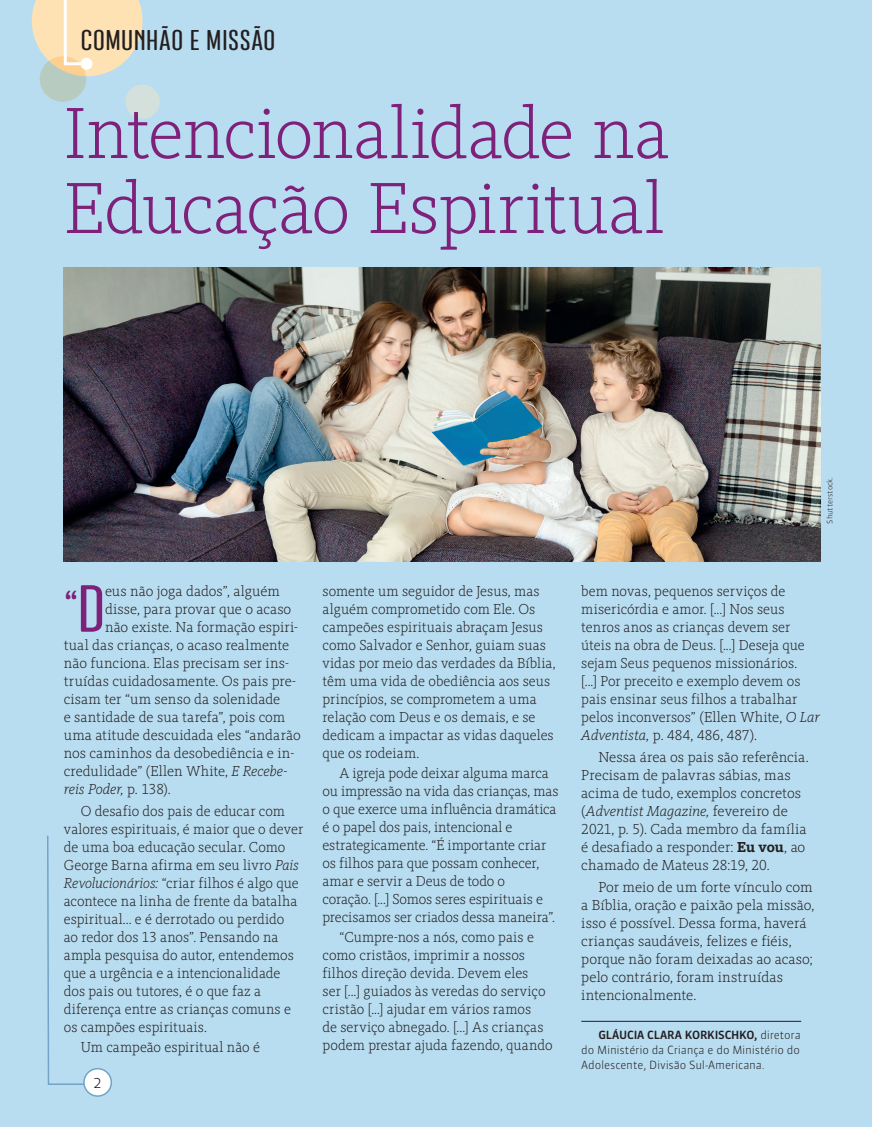
<style>
.page{position:relative;width:872px;height:1127px;background:#b9ddf0}
.page>*{position:absolute;margin:0;border:0;box-sizing:border-box;transform-origin:0 0}
.Títulos{font:300 75px/75px "FF Kievit Slab";letter-spacing:-.015em;color:#7e217b}
.t1{font:46.35px "Nephrite";color:#7e217b}
.t2{font:28.5px "Nephrite";letter-spacing:.02em;color:#231f20}
.t3{font:300 15px/18px "FF Kievit Slab";color:#231f20}
.t4{font:italic 300 15px "FF Kievit Slab";color:#231f20}
.t5{font:300 15px "FF Sanuk";color:#231f20}
.Autor{font:300 11.25px/15px "FF Sanuk";letter-spacing:-.015em;color:#231f20;text-align:justify}
.Créditos{font:300 7.5px "FF Sanuk";letter-spacing:-.005em;color:#231f20}
.s1{font-size:66.3px}
.s2{font-style:italic}
.s3{font-style:normal}
.s4{font-weight:700}
.s5{font-weight:500}
</style>
<div class="page">
<svg style="left:47px;top:835px;width:47px;height:250px"></svg>
<div style="left:84px;top:1068px;width:27px;height:28px;background:#fff;border-radius:50%"></div>
<div style="left:83px;top:1068px;width:29px;height:29px;border:2px solid #73a3c6;border-radius:50%"></div>
<div style="left:40px;top:56px;width:46px;height:46px;background:#b8cbc0;border-radius:50%"></div>
<div style="left:125px;top:85px;width:35px;height:34px;background:#d4e0db;border-radius:50%"></div>
<svg style="left:32px;top:0;width:110px;height:76px"></svg>
<div style="left:80px;top:58px;width:12px;height:12px;background:#fff;border-radius:50%"></div>
<img style="left:64px;top:267px;width:757px;height:295px">
<hr style="left:581px;top:1021px;width:220px;height:1px;background:#231f20">
<p class="t2" style="left:81px;top:25px;width:196px">COMUNHÃO E MISSÃO</p>
<p class="Títulos" style="left:64px;top:95px;width:607px">Intencionalidade na<br>Educação Espiritual</p>
<p class="Créditos" style="left:825px;top:524px;width:49px;rotate:-90deg">Shutterstock.</p>
<p class="t1" style="left:64px;top:584px;width:43px">“<span class="s1">D</span></p>
<p class="t3" style="left:105px;top:582px;width:176px">eus não joga dados”, alguém</p>
<p class="t3" style="left:105px;top:600px;width:188px">disse, para provar que o acaso</p>
<p class="t3" style="left:105px;top:618px;width:195px">não existe. Na formação espiri-</p>
<p class="t3" style="left:64px;top:636px;width:227px">tual das crianças, o acaso realmente</p>
<p class="t3" style="left:64px;top:654px;width:227px">não funciona. Elas precisam ser ins-</p>
<p class="t3" style="left:64px;top:672px;width:234px">truídas cuidadosamente. Os pais pre-</p>
<p class="t3" style="left:64px;top:690px;width:218px">cisam ter “um senso da solenidade</p>
<p class="t3" style="left:64px;top:708px;width:223px">e santidade de sua tarefa”, pois com</p>
<p class="t3" style="left:64px;top:726px;width:238px">uma atitude descuidada eles “andarão</p>
<p class="t3" style="left:64px;top:744px;width:232px">nos caminhos da desobediência e in-</p>
<p class="t3" style="left:64px;top:762px;width:225px">credulidade” (Ellen White, <span class="s2">E Recebe-</span></p>
<p class="t4" style="left:64px;top:780px;width:108px">reis Poder, <span class="s3">p. 138).</span></p>
<p class="t3" style="left:64px;top:802px;width:241px;text-indent:17px">O desafio dos pais de educar com valores espirituais, é maior que o dever de uma boa educação secular. Como George Barna afirma em seu livro <span class="s2">Pais Revolucionários:</span> “criar filhos é algo que acontece na linha de frente da batalha espiritual... e é derrotado ou perdido<br>ao redor dos 13 anos”. Pensando na ampla pesquisa do autor, entendemos que a urgência e a intencionalidade dos pais ou tutores, é o que faz a diferença entre as crianças comuns e os campões espirituais.</p>
<p class="t3" style="left:81px;top:1038px;width:181px">Um campeão espiritual não é</p>
<p class="t5" style="left:94px;top:1073px;width:10px">2</p>
<p class="t3" style="left:322px;top:582px;width:234px">somente um seguidor de Jesus, mas alguém comprometido com Ele. Os campeões espirituais abraçam Jesus como Salvador e Senhor, guiam suas vidas por meio das verdades da Bíblia, têm uma vida de obediência aos seus princípios, se comprometem a uma relação com Deus e os demais, e se dedicam a impactar as vidas daqueles que os rodeiam.</p>
<p class="t3" style="left:322px;top:764px;width:238px;text-indent:17px">A igreja pode deixar alguma marca ou impressão na vida das crianças, mas o que exerce uma influência dramática é o papel dos pais, intencional e estrategicamente. “É importante criar os filhos para que possam conhecer, amar e servir a Deus de todo o<br>coração. [...] Somos seres espirituais e precisamos ser criados dessa maneira”.</p>
<p class="t3" style="left:322px;top:928px;width:231px;text-indent:17px">“Cumpre-nos a nós, como pais e como cristãos, imprimir a nossos filhos direção devida. Devem eles<br>ser [...] guiados às veredas do serviço cristão [...] ajudar em vários ramos<br>de serviço abnegado. [...] As crianças podem prestar ajuda fazendo, quando</p>
<p class="t3" style="left:581px;top:582px;width:240px">bem novas, pequenos serviços de misericórdia e amor. [...] Nos seus tenros anos as crianças devem ser úteis na obra de Deus. [...] Deseja que sejam Seus pequenos missionários.<br>[...] Por preceito e exemplo devem os pais ensinar seus filhos a trabalhar pelos inconversos” (Ellen White, <span class="s2">O Lar Adventista,</span> p. 484, 486, 487).</p>
<p class="t3" style="left:581px;top:748px;width:229px;text-indent:17px">Nessa área os pais são referência.<br>Precisam de palavras sábias, mas acima de tudo, exemplos concretos (<span class="s2">Adventist Magazine,</span> fevereiro de 2021, p. 5). Cada membro da família é desafiado a responder: <span class="s4">Eu vou</span>, ao chamado de Mateus 28:19, 20.</p>
<p class="t3" style="left:581px;top:878px;width:234px;text-indent:17px">Por meio de um forte vínculo com a Bíblia, oração e paixão pela missão, isso é possível. Dessa forma, haverá crianças saudáveis, felizes e fiéis, porque não foram deixadas ao acaso; pelo contrário, foram instruídas intencionalmente.</p>
<p class="Autor" style="left:581px;top:1027px;width:221px;text-indent:17px"><span class="s5">GLÁUCIA CLARA KORKISCHKO,</span> diretora do Ministério da Criança e do Ministério do Adolescente, Divisão Sul-Americana.</p>
</div>
